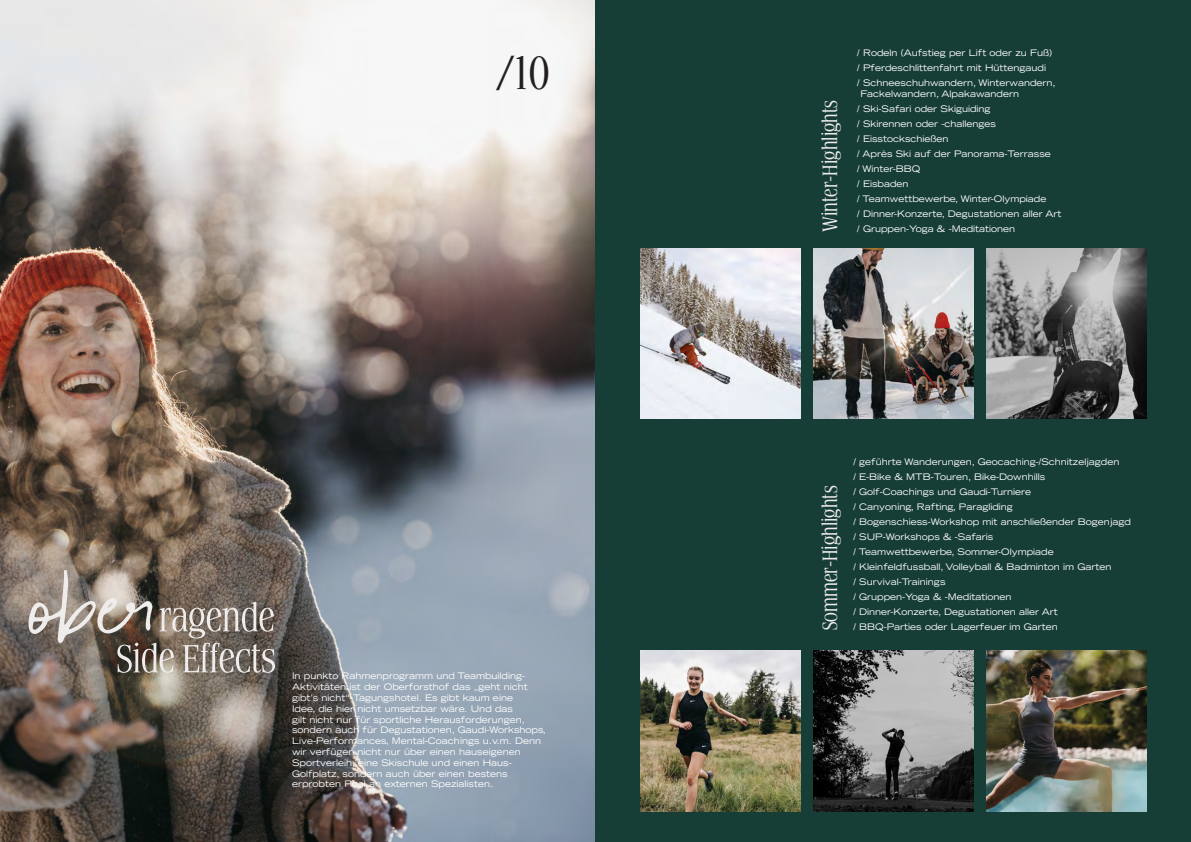
<style>
.page{position:relative;width:1191px;height:842px;background:#fff}
.page>*{position:absolute;margin:0;border:0;box-sizing:border-box;transform-origin:0 0}
.t1{font:45px "Mc Kenzie Headline";color:#231f20}
.t2{font:20px "Mc Kenzie Headline";color:#efedec}
.t3{font:expanded 9px/15px "Trade Gothic LT Std";color:#fff}
</style>
<div class="page">
<img style="left:0;top:0;width:595px;height:842px">
<div style="left:595px;top:0;width:596px;height:842px;background:#173e36"></div>
<img style="left:640px;top:248px;width:160px;height:171px">
<img style="left:813px;top:248px;width:160px;height:171px">
<img style="left:986px;top:248px;width:160px;height:171px">
<img style="left:640px;top:651px;width:160px;height:161px">
<img style="left:813px;top:651px;width:160px;height:161px">
<img style="left:986px;top:651px;width:160px;height:161px">
<svg style="left:28px;top:569px;width:247px;height:104px"></svg>
<h1 class="t1" style="left:496px;top:48px;width:55px">/10</h1>
<p class="t3" style="left:292px;top:670px;width:256px;line-height:10.8px">In punkto Rahmenprogramm und Teambuilding-Aktivitäten ist der Oberforsthof das „geht nicht gibt’s nicht“-Tagungshotel. Es gibt kaum eine<br>Idee, die hier nicht umsetzbar wäre. Und das<br>gilt nicht nur für sportliche Herausforderungen, sondern auch für Degustationen, Gaudi-Workshops, Live-Performances, Mental-Coachings u.v.m. Denn wir verfügen nicht nur über einen hauseigenen Sportverleih, eine Skischule und einen Haus-Golfplatz, sondern auch über einen bestens erprobten Pool an externen Spezialisten.</p>
<h2 class="t2" style="left:819px;top:232px;width:133px;rotate:-90deg">Winter-Highlights</h2>
<p class="t3" style="left:857px;top:45px;width:200px">/ Rodeln (Aufstieg per Lift oder zu Fuß) / Pferdeschlittenfahrt mit Hüttengaudi<br>/ Schneeschuhwandern, Winterwandern,</p>
<p class="t3" style="left:857px;top:86px;width:206px;text-indent:3px">Fackelwandern, Alpakawandern<br>/ Ski-Safari oder Skiguiding<br>/ Skirennen oder -challenges<br>/ Eisstockschießen<br>/ Après Ski auf der Panorama-Terrasse<br>/ Winter-BBQ<br>/ Eisbaden<br>/ Teamwettbewerbe, Winter-Olympiade<br>/ Dinner-Konzerte, Degustationen aller Art / Gruppen-Yoga &amp; -Meditationen</p>
<h2 class="t2" style="left:819px;top:630px;width:146px;rotate:-90deg">Sommer-Highlights</h2>
<p class="t3" style="left:853px;top:454px;width:279px">/ geführte Wanderungen, Geocaching-/Schnitzeljagden<br>/ E-Bike &amp; MTB-Touren, Bike-Downhills<br>/ Golf-Coachings und Gaudi-Turniere<br>/ Canyoning, Rafting, Paragliding<br>/ Bogenschiess-Workshop mit anschließender Bogenjagd / SUP-Workshops &amp; -Safaris<br>/ Teamwettbewerbe, Sommer-Olympiade<br>/ Kleinfeldfussball, Volleyball &amp; Badminton im Garten<br>/ Survival-Trainings<br>/ Gruppen-Yoga &amp; -Meditationen<br>/ Dinner-Konzerte, Degustationen aller Art<br>/ BBQ-Parties oder Lagerfeuer im Garten</p>
</div>
